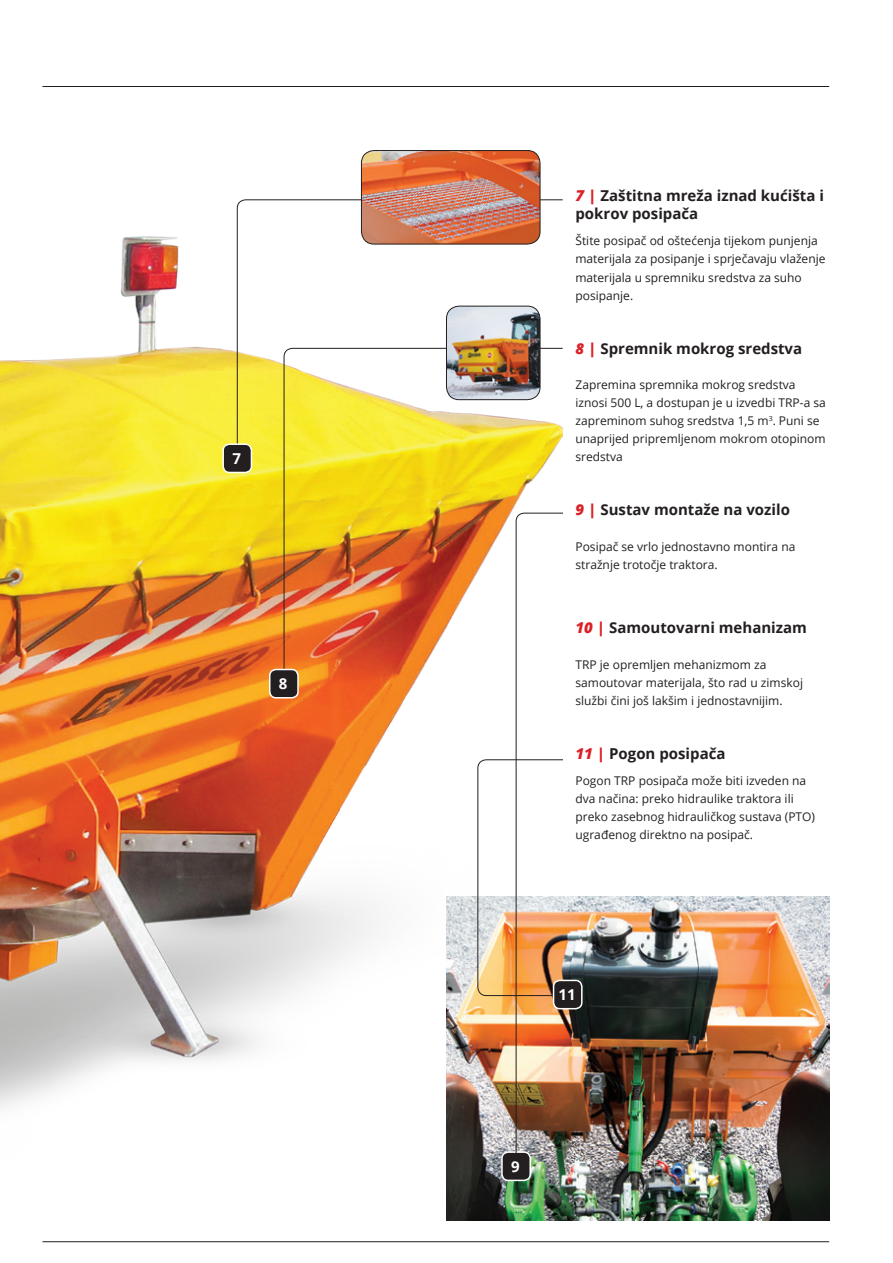
<style>
.page{position:relative;width:893px;height:1263px;background:#fff}
.page>*{position:absolute;margin:0;border:0;box-sizing:border-box;transform-origin:0 0}
.t1{font:700 15px/18px "Open Sans";color:#231f20}
.t2{font:700 15px "Open Sans";color:#fff}
._8pt_tekst{font:12px/18px "Open Sans";color:#231f20}
.s1{font-weight:800;font-style:italic;color:#da2128}
</style>
<div class="page">
<img style="left:0;top:189px;width:563px;height:1054px">
<svg style="left:237px;top:199px;width:326px;height:259px"></svg>
<svg style="left:284px;top:348px;width:279px;height:330px"></svg>
<img style="left:446px;top:306px;width:94px;height:94px">
<div style="left:446px;top:306px;width:94px;height:94px;border:1px solid #231f20;border-radius:13px"></div>
<div style="left:223px;top:444px;width:28px;height:28px;background:#231f20;border-radius:6px"></div>
<div style="left:222px;top:443px;width:30px;height:30px;border:2px solid #fff;border-radius:6px"></div>
<div style="left:270px;top:669px;width:28px;height:29px;background:#231f20;border-radius:6px"></div>
<div style="left:269px;top:669px;width:30px;height:29px;border:2px solid #fff;border-radius:6px"></div>
<hr style="left:43px;top:1241px;width:786px;height:1px;background:#231f20">
<hr style="left:43px;top:86px;width:786px;height:1px;background:#231f20">
<img style="left:361px;top:151px;width:179px;height:93px">
<div style="left:361px;top:150px;width:179px;height:94px;border:1px solid #231f20;border-radius:13px"></div>
<img style="left:446px;top:896px;width:383px;height:324px">
<div style="left:554px;top:980px;width:28px;height:29px;background:#231f20;border-radius:6px"></div>
<div style="left:553px;top:980px;width:30px;height:29px;border:2px solid #fff;border-radius:6px"></div>
<div style="left:502px;top:1152px;width:28px;height:28px;background:#231f20;border-radius:6px"></div>
<div style="left:501px;top:1151px;width:30px;height:30px;border:2px solid #fff;border-radius:6px"></div>
<img style="left:477px;top:513px;width:86px;height:649px">
<p class="t2" style="left:232px;top:448px;width:10px">7</p>
<p class="t2" style="left:279px;top:673px;width:10px">8</p>
<p class="t1" style="left:575px;top:186px;width:250px"><span class="s1">7 |</span> Zaštitna mreža iznad kućišta i pokrov posipača</p>
<p class="_8pt_tekst" style="left:575px;top:232px;width:252px">Štite posipač od oštećenja tijekom punjenja materijala za posipanje i sprječavaju vlaženje materijala u spremniku sredstva za suho posipanje.</p>
<p class="t1" style="left:575px;top:339px;width:228px"><span class="s1">8 |</span> Spremnik mokrog sredstva</p>
<p class="_8pt_tekst" style="left:575px;top:375px;width:252px">Zapremina spremnika mokrog sredstva iznosi 500 L, a dostupan je u izvedbi TRP-a sa zapreminom suhog sredstva 1,5 m<sup>3</sup>. Puni se unaprijed pripremljenom mokrom otopinom sredstva</p>
<p class="t1" style="left:575px;top:500px;width:216px"><span class="s1">9 |</span> Sustav montaže na vozilo</p>
<p class="_8pt_tekst" style="left:575px;top:537px;width:221px">Posipač se vrlo jednostavno montira na stražnje trotočje traktora.</p>
<p class="t1" style="left:575px;top:618px;width:233px"><span class="s1">10 |</span> Samoutovarni mehanizam</p>
<p class="_8pt_tekst" style="left:575px;top:655px;width:229px">TRP je opremljen mehanizmom za samoutovar materijala, što rad u zimskoj službi čini još lakšim i jednostavnijim.</p>
<p class="t1" style="left:575px;top:744px;width:152px"><span class="s1">11 |</span> Pogon posipača</p>
<p class="_8pt_tekst" style="left:575px;top:771px;width:241px">Pogon TRP posipača može biti izveden na dva načina: preko hidraulike traktora ili preko zasebnog hidrauličkog sustava (PTO) ugrađenog direktno na posipač.</p>
<p class="t2" style="left:558px;top:984px;width:19px">11</p>
<p class="t2" style="left:511px;top:1156px;width:10px">9</p>
</div>
